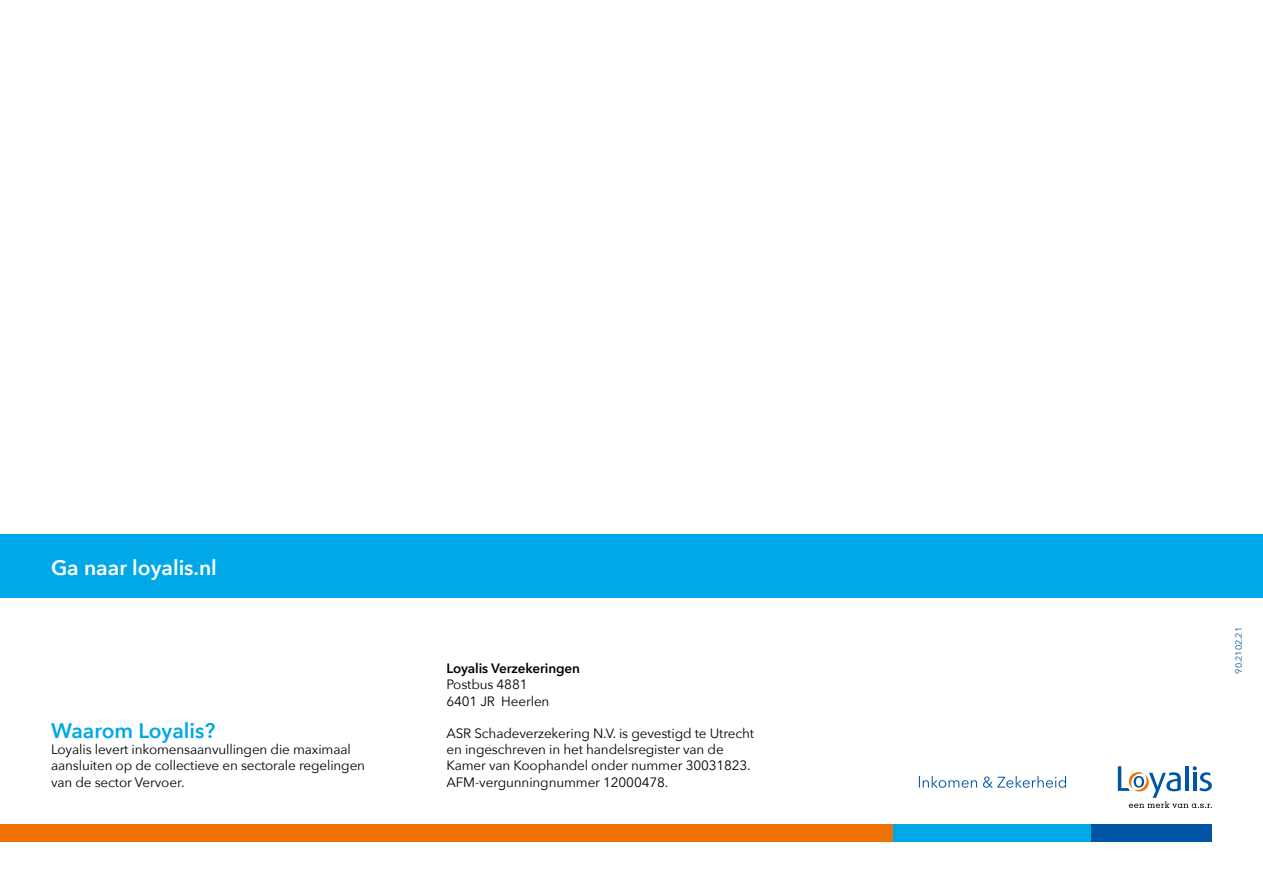
<style>
.page{position:relative;width:1263px;height:893px;background:#fff}
.page>*{position:absolute;margin:0;border:0;box-sizing:border-box;transform-origin:0 0}
.t1{font:600 21px "Avenir Next";color:#fff}
.t2{font:600 21px "Avenir Next";color:#00a8e7}
.t3{font:13.5px/16.2px "Avenir Next";letter-spacing:-.01em;color:#000}
.t4{font:600 13.5px "Avenir Next";letter-spacing:-.01em;color:#000}
.Bodytekst{font:9px "Avenir Next";color:#0056a4}
</style>
<div class="page">
<div style="left:0;top:825px;width:893px;height:17px;background:#ee7203"></div>
<div style="left:893px;top:825px;width:199px;height:17px;background:#00a8e7"></div>
<div style="left:1092px;top:825px;width:120px;height:17px;background:#0056a4"></div>
<svg style="left:1118px;top:766px;width:94px;height:42px"></svg>
<svg style="left:919px;top:776px;width:147px;height:12px"></svg>
<div style="left:0;top:534px;width:1263px;height:63px;background:#00a8e7"></div>
<h1 class="t1" style="left:51px;top:549px;width:167px">Ga naar loyalis.nl</h1>
<h1 class="t2" style="left:51px;top:713px;width:166px">Waarom Loyalis?</h1>
<p class="t3" style="left:51px;top:741px;width:316px">Loyalis levert inkomensaanvullingen die maximaal aansluiten op de collectieve en sectorale regelingen van de sector Vervoer.</p>
<p class="t4" style="left:446px;top:657px;width:135px">Loyalis Verzekeringen</p>
<p class="t3" style="left:446px;top:676px;width:104px">Postbus 4881<br>6401 JR Heerlen</p>
<p class="t3" style="left:446px;top:725px;width:309px">ASR Schadeverzekering N.V. is gevestigd te Utrecht en ingeschreven in het handelsregister van de Kamer van Koophandel onder nummer 30031823.<br>AFM‑vergunningnummer 12000478.</p>
<p class="Bodytekst" style="left:1231px;top:674px;width:48px;rotate:-90deg">90.2102.21</p>
</div>
